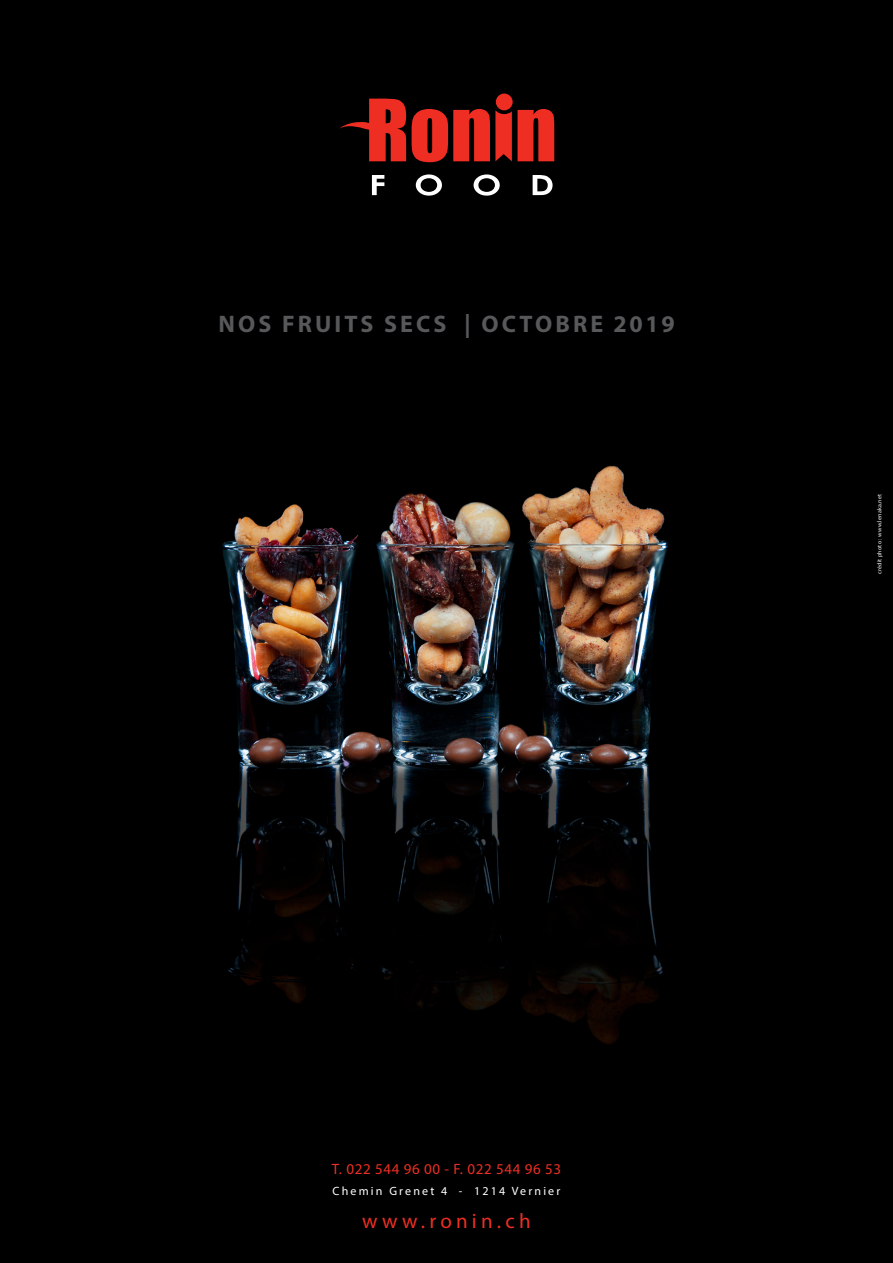
<style>
.page{position:relative;width:893px;height:1263px;background:#000001}
.page>*{position:absolute;margin:0;border:0;box-sizing:border-box;transform-origin:0 0}
.t1{font:700 24px "Myriad Pro";letter-spacing:.13em;color:#57585a}
.t2{font:21px "Myriad Pro";letter-spacing:.2em;color:#ee2e22}
.t3{font:15px "Myriad Pro";letter-spacing:.04em;color:#ee2e22}
.t4{font:12px "Myriad Pro";letter-spacing:.18em;color:#fff}
.t5{font:6px "Myriad Pro";letter-spacing:.03em;color:#fff}
</style>
<div class="page">
<img style="left:222px;top:466px;width:446px;height:578px">
<svg style="left:518px;top:109px;width:36px;height:52px;background:#cd271d"></svg>
<svg style="left:339px;top:99px;width:67px;height:62px"></svg>
<svg style="left:412px;top:109px;width:100px;height:53px"></svg>
<div style="left:496px;top:94px;width:17px;height:16px;background:#ee2e22;border-radius:50%"></div>
<svg style="left:372px;top:175px;width:12px;height:20px"></svg>
<svg style="left:416px;top:174px;width:26px;height:22px"></svg>
<svg style="left:474px;top:174px;width:26px;height:22px"></svg>
<svg style="left:533px;top:175px;width:20px;height:20px"></svg>
<h1 class="t1" style="left:218px;top:308px;width:458px">NOS FRUITS SECS | OCTOBRE 2019</h1>
<p class="t5" style="left:876px;top:574px;width:82px;rotate:-90deg">crédit photo : www.lenaka.net</p>
<h3 class="t3" style="left:332px;top:1160px;width:231px">T. 022 544 96 00 - F. 022 544 96 53</h3>
<h3 class="t4" style="left:333px;top:1184px;width:229px">Chemin Grenet 4 - 1214 Vernier</h3>
<h2 class="t2" style="left:362px;top:1208px;width:170px">www.ronin.ch</h2>
</div>
